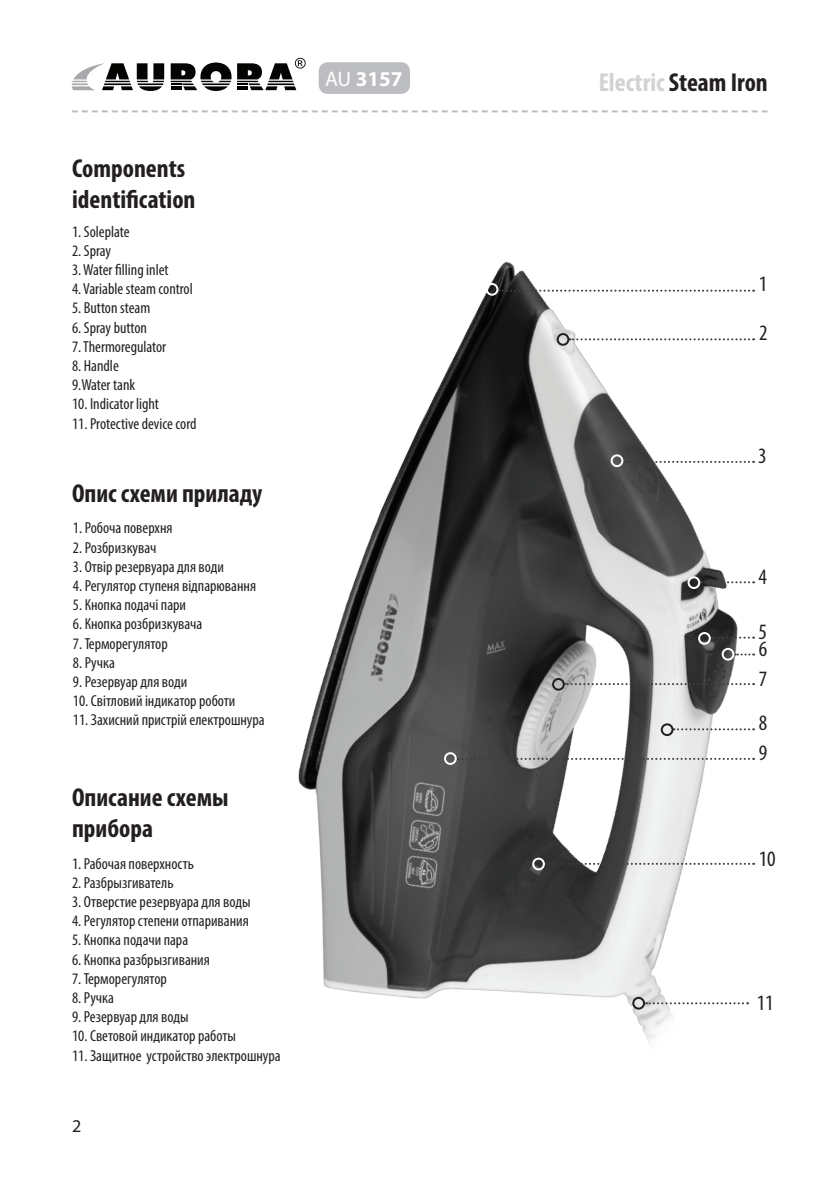
<style>
.page{position:relative;width:840px;height:1191px;background:#fff}
.page>*{position:absolute;margin:0;border:0;box-sizing:border-box;transform-origin:0 0}
.t1{font:700 condensed 26px/31.2px "Myriad Pro";color:#231f20}
.t2{font:condensed 22px/29.8px "Myriad Pro";color:#231f20}
.t3{font:700 21.2px "Myriad Pro";color:#fff}
.t4{font:18px "Myriad Pro";color:#231f20}
.t5{font:condensed 16px/19.2px "Myriad Pro";color:#231f20}
.s1{font-weight:400}
.s2{color:#d1d2d4}
</style>
<div class="page">
<svg style="left:170px;top:62px;width:61px;height:29px"></svg>
<svg style="left:72px;top:63px;width:92px;height:28px"></svg>
<svg style="left:237px;top:58px;width:68px;height:32px"></svg>
<div style="left:318px;top:62px;width:92px;height:32px;background:#bcbdc0;border-radius:9px"></div>
<svg style="left:72px;top:110px;width:695px;height:2px"></svg>
<img style="left:298px;top:261px;width:457px;height:782px">
<svg style="left:498px;top:290px;width:255px;height:2px"></svg>
<div style="left:485px;top:283px;width:13px;height:13px;border:2px solid #fff;border-radius:50%"></div>
<svg style="left:645px;top:1002px;width:102px;height:2px"></svg>
<div style="left:632px;top:997px;width:12px;height:12px;border:2px solid #231f20;border-radius:50%"></div>
<svg style="left:569px;top:338px;width:184px;height:2px"></svg>
<div style="left:556px;top:333px;width:13px;height:13px;border:2px solid #231f20;border-radius:50%"></div>
<svg style="left:545px;top:863px;width:208px;height:2px"></svg>
<div style="left:532px;top:857px;width:12px;height:13px;border:2px solid #fff;border-radius:50%"></div>
<svg style="left:564px;top:683px;width:189px;height:2px"></svg>
<div style="left:551px;top:678px;width:13px;height:12px;border:2px solid #231f20;border-radius:50%"></div>
<svg style="left:700px;top:581px;width:53px;height:2px"></svg>
<div style="left:687px;top:576px;width:12px;height:13px;border:2px solid #fff;border-radius:50%"></div>
<svg style="left:624px;top:461px;width:129px;height:2px"></svg>
<div style="left:610px;top:454px;width:13px;height:13px;border:2px solid #fff;border-radius:50%"></div>
<svg style="left:673px;top:728px;width:80px;height:2px"></svg>
<div style="left:660px;top:723px;width:13px;height:13px;border:2px solid #231f20;border-radius:50%"></div>
<svg style="left:734px;top:653px;width:19px;height:2px"></svg>
<div style="left:721px;top:648px;width:13px;height:12px;border:2px solid #fff;border-radius:50%"></div>
<svg style="left:456px;top:758px;width:297px;height:2px"></svg>
<div style="left:444px;top:752px;width:12px;height:13px;border:2px solid #fff;border-radius:50%"></div>
<svg style="left:711px;top:636px;width:42px;height:2px"></svg>
<div style="left:697px;top:632px;width:13px;height:13px;border:2px solid #fff;border-radius:50%"></div>
<h1 class="t1" style="left:72px;top:152px;width:125px">Components identification</h1>
<p class="t5" style="left:72px;top:221px;width:59px">1. Soleplate</p>
<p class="t5" style="left:72px;top:241px;width:41px">2. Spray</p>
<p class="t5" style="left:72px;top:260px;width:98px">3. Water filling inlet</p>
<p class="t5" style="left:72px;top:279px;width:122px">4. Variable steam control</p>
<p class="t5" style="left:72px;top:298px;width:80px">5. Button steam</p>
<p class="t5" style="left:72px;top:317px;width:76px">6. Spray button</p>
<p class="t5" style="left:72px;top:337px;width:96px">7. Thermoregulator</p>
<p class="t5" style="left:72px;top:356px;width:65px">8. Handle<br>9.Water tank</p>
<p class="t5" style="left:72px;top:394px;width:88px">10. Indicator light</p>
<p class="t5" style="left:72px;top:413px;width:126px">11. Protective device cord</p>
<h1 class="t1" style="left:72px;top:477px;width:191px">Опис схеми приладу</h1>
<p class="t5" style="left:73px;top:518px;width:101px">1. Робоча поверхня</p>
<p class="t5" style="left:73px;top:537px;width:85px">2. Розбризкувач</p>
<p class="t5" style="left:73px;top:557px;width:153px">3. Отвір резервуара для води</p>
<p class="t5" style="left:73px;top:576px;width:185px">4. Регулятор ступеня відпарювання</p>
<p class="t5" style="left:73px;top:595px;width:115px">5. Кнопка подачі пари</p>
<p class="t5" style="left:73px;top:614px;width:131px">6. Кнопка розбризкувача</p>
<p class="t5" style="left:73px;top:633px;width:96px">7. Терморегулятор</p>
<p class="t5" style="left:73px;top:653px;width:43px">8. Ручка</p>
<p class="t5" style="left:73px;top:672px;width:116px">9. Резервуар для води</p>
<p class="t5" style="left:73px;top:691px;width:164px">10. Світловий індикатор роботи</p>
<p class="t5" style="left:73px;top:710px;width:193px">11. Захисний пристрій електрошнура</p>
<h1 class="t1" style="left:72px;top:781px;width:158px">Описание схемы прибора</h1>
<p class="t5" style="left:72px;top:853px;width:123px">1. Рабочая поверхность</p>
<p class="t5" style="left:72px;top:872px;width:103px">2. Разбрызгиватель</p>
<p class="t5" style="left:72px;top:892px;width:180px">3. Отверстие резервуара для воды</p>
<p class="t5" style="left:72px;top:911px;width:178px">4. Регулятор степени отпаривания</p>
<p class="t5" style="left:72px;top:930px;width:117px">5. Кнопка подачи пара</p>
<p class="t5" style="left:72px;top:949px;width:139px">6. Кнопка разбрызгивания</p>
<p class="t5" style="left:72px;top:968px;width:96px">7. Терморегулятор</p>
<p class="t5" style="left:72px;top:988px;width:43px">8. Ручка</p>
<p class="t5" style="left:72px;top:1007px;width:118px">9. Резервуар для воды</p>
<p class="t5" style="left:72px;top:1026px;width:165px">10. Световой индикатор работы</p>
<p class="t5" style="left:72px;top:1045px;width:210px">11. Защитное устройство электрошнура</p>
<p class="t4" style="left:72px;top:1115px;width:11px">2</p>
<h3 class="t3" style="left:325px;top:65px;width:79px"><span class="s1">AU</span> 3157</h3>
<h1 class="t1" style="left:598px;top:67px;width:170px"><span class="s2">Electric</span> Steam Iron</h1>
<h2 class="t2" style="left:758px;top:269px;width:10px">1</h2>
<h2 class="t2" style="left:758px;top:318px;width:10px">2</h2>
<h2 class="t2" style="left:757px;top:440px;width:10px">3</h2>
<h2 class="t2" style="left:758px;top:562px;width:10px">4</h2>
<h2 class="t2" style="left:758px;top:616px;width:10px">5</h2>
<h2 class="t2" style="left:758px;top:634px;width:10px">6<br>7</h2>
<h2 class="t2" style="left:758px;top:707px;width:10px">8</h2>
<h2 class="t2" style="left:758px;top:738px;width:10px">9</h2>
<h2 class="t2" style="left:758px;top:843px;width:18px">10</h2>
<h2 class="t2" style="left:756px;top:987px;width:18px">11</h2>
</div>
